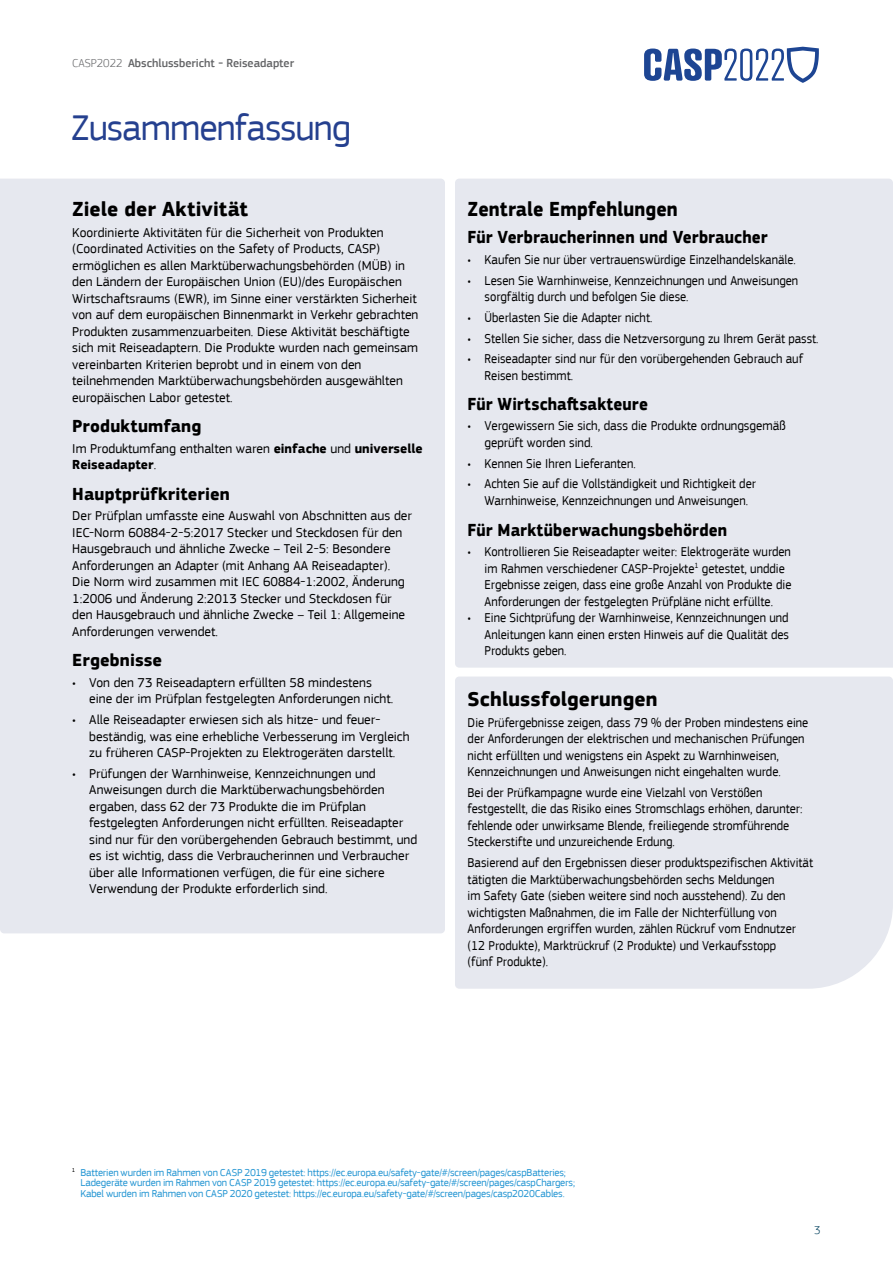
<style>
.page{position:relative;width:893px;height:1263px;background:#fff}
.page>*{position:absolute;margin:0;border:0;box-sizing:border-box;transform-origin:0 0}
.t1{font:37.5px "EC Square Sans Pro";letter-spacing:-.025em;color:#25408f}
.t2{font:700 21px "EC Square Sans Pro";letter-spacing:.005em;color:#000}
.t3{font:700 21px "EC Square Sans Pro";letter-spacing:.005em;color:#000;scale:.93 1}
.t4{font:700 18px "EC Square Sans Pro";letter-spacing:.005em;color:#000;scale:.93 1}
.t5{font:700 18px "EC Square Sans Pro";letter-spacing:.005em;color:#000}
.t6{font:13.5px/16.5px "EC Square Sans Pro";color:#000}
.t7{font:13.5px/16.5px "EC Square Sans Pro";color:#000;scale:.93 1}
.t8{font:13.5px/16.5px "EC Square Sans Pro";color:#000;scale:.95 1}
.t9{font:500 12px "EC Square Sans Pro";color:#636466}
.t10{font:300 12px "EC Square Sans Pro";color:#02405d}
.t11{font:10.5px/10.5px "EC Square Sans Pro";letter-spacing:-.015em;color:#2194d2}
.s1{font-weight:300}
.s2{font-weight:700}
</style>
<div class="page">
<svg style="left:644px;top:47px;width:175px;height:36px"></svg>
<div style="left:0;top:179px;width:445px;height:754px;background:#e6e8ef"></div>
<div style="left:455px;top:179px;width:438px;height:489px;background:#e6e8ef"></div>
<div style="left:455px;top:676px;width:438px;height:313px;background:#e6e8ef"></div>
<p class="t9" style="left:72px;top:56px;width:223px"><span class="s1">CASP2022</span> Abschlussbericht - Reiseadapter</p>
<h1 class="t1" style="left:71px;top:105px;width:281px">Zusammenfassung</h1>
<h2 class="t2" style="left:72px;top:196px;width:177px">Ziele der Aktivität</h2>
<p class="t6" style="left:72px;top:224px;width:348px">Koordinierte Aktivitäten für die Sicherheit von Produkten (Coordinated Activities on the Safety of Products, CASP) ermöglichen es allen Marktüberwachungsbehörden (MÜB) in den Ländern der Europäischen Union (EU)/des Europäischen Wirtschaftsraums (EWR), im Sinne einer verstärkten Sicherheit von auf dem europäischen Binnenmarkt in Verkehr gebrachten Produkten zusammenzuarbeiten. Diese Aktivität beschäftigte sich mit Reiseadaptern. Die Produkte wurden nach gemeinsam vereinbarten Kriterien beprobt und in einem von den teilnehmenden Marktüberwachungsbehörden ausgewählten europäischen Labor getestet.</p>
<h3 class="t5" style="left:72px;top:415px;width:131px">Produktumfang</h3>
<p class="t6" style="left:72px;top:440px;width:352px">Im Produktumfang enthalten waren <span class="s2">einfache</span> und <span class="s2">universelle<br>Reiseadapter</span>.</p>
<h3 class="t5" style="left:72px;top:483px;width:159px">Hauptprüfkriterien</h3>
<p class="t6" style="left:72px;top:508px;width:341px">Der Prüfplan umfasste eine Auswahl von Abschnitten aus der IEC-Norm 60884-2-5:2017 Stecker und Steckdosen für den Hausgebrauch und ähnliche Zwecke – Teil 2-5: Besondere Anforderungen an Adapter (mit Anhang AA Reiseadapter).<br>Die Norm wird zusammen mit IEC 60884-1:2002, Änderung 1:2006 und Änderung 2:2013 Stecker und Steckdosen für den Hausgebrauch und ähnliche Zwecke – Teil 1: Allgemeine Anforderungen verwendet.</p>
<h3 class="t5" style="left:72px;top:649px;width:91px">Ergebnisse</h3>
<p class="t6" style="left:89px;top:674px;width:305px;text-indent:-17px">• Von den 73 Reiseadaptern erfüllten 58 mindestens eine der im Prüfplan festgelegten Anforderungen nicht.</p>
<p class="t6" style="left:89px;top:711px;width:322px;text-indent:-17px">• Alle Reiseadapter erwiesen sich als hitze- und feuer&shy;beständig, was eine erhebliche Verbesserung im Vergleich zu früheren CASP-Projekten zu Elektrogeräten darstellt.</p>
<p class="t6" style="left:89px;top:765px;width:329px;text-indent:-17px">• Prüfungen der Warnhinweise, Kennzeichnungen und Anweisungen durch die Marktüberwachungsbehörden ergaben, dass 62 der 73 Produkte die im Prüfplan festgelegten Anforderungen nicht erfüllten. Reiseadapter sind nur für den vorübergehenden Gebrauch bestimmt, und es ist wichtig, dass die Verbraucherinnen und Verbraucher über alle Informationen verfügen, die für eine sichere Verwendung der Produkte erforderlich sind.</p>
<h2 class="t3" style="left:468px;top:196px;width:228px">Zentrale Empfehlungen</h2>
<h3 class="t4" style="left:468px;top:226px;width:324px">Für Verbraucherinnen und Verbraucher</h3>
<p class="t7" style="left:468px;top:251px;width:355px">• Kaufen Sie nur über vertrauenswürdige Einzelhandelskanäle.</p>
<p class="t7" style="left:485px;top:272px;width:339px;text-indent:-17px">• Lesen Sie Warnhinweise, Kennzeichnungen und Anweisungen sorgfältig durch und befolgen Sie diese.</p>
<p class="t7" style="left:468px;top:309px;width:200px">• Überlasten Sie die Adapter nicht.</p>
<p class="t7" style="left:468px;top:330px;width:379px">• Stellen Sie sicher, dass die Netzversorgung zu Ihrem Gerät passt.</p>
<p class="t7" style="left:485px;top:351px;width:344px;text-indent:-17px">• Reiseadapter sind nur für den vorübergehenden Gebrauch auf<br>Reisen bestimmt.</p>
<h3 class="t4" style="left:468px;top:393px;width:195px">Für Wirtschaftsakteure</h3>
<p class="t8" style="left:485px;top:418px;width:318px;text-indent:-17px">• Vergewissern Sie sich, dass die Produkte ordnungsgemäß geprüft worden sind.</p>
<p class="t7" style="left:468px;top:455px;width:182px">• Kennen Sie Ihren Lieferanten.</p>
<p class="t7" style="left:485px;top:476px;width:293px;text-indent:-17px">• Achten Sie auf die Vollständigkeit und Richtigkeit der<br>Warnhinweise, Kennzeichnungen und Anweisungen.</p>
<h3 class="t4" style="left:468px;top:519px;width:281px">Für Marktüberwachungsbehörden</h3>
<p class="t7" style="left:485px;top:544px;width:331px;text-indent:-17px">• Kontrollieren Sie Reiseadapter weiter: Elektrogeräte wurden im Rahmen verschiedener CASP-Projekte<sup>1</sup> getestet, unddie Ergebnisse zeigen, dass eine große Anzahl von Produkte die Anforderungen der festgelegten Prüfpläne nicht erfüllte.</p>
<p class="t7" style="left:485px;top:610px;width:329px;text-align:justify;text-indent:-17px">• Eine Sichtprüfung der Warnhinweise, Kennzeichnungen und Anleitungen kann einen ersten Hinweis auf die Qualität des Produkts geben.</p>
<h2 class="t2" style="left:468px;top:686px;width:191px">Schlussfolgerungen</h2>
<p class="t7" style="left:468px;top:714px;width:368px">Die Prüfergebnisse zeigen, dass 79 % der Proben mindestens eine der Anforderungen der elektrischen und mechanischen Prüfungen nicht erfüllten und wenigstens ein Aspekt zu Warnhinweisen, Kennzeichnungen und Anweisungen nicht eingehalten wurde.</p>
<p class="t7" style="left:468px;top:784px;width:362px">Bei der Prüfkampagne wurde eine Vielzahl von Verstößen festgestellt, die das Risiko eines Stromschlags erhöhen, darunter: fehlende oder unwirksame Blende, freiliegende stromführende Steckerstifte und unzureichende Erdung.</p>
<p class="t7" style="left:468px;top:854px;width:373px">Basierend auf den Ergebnissen dieser produktspezifischen Aktivität tätigten die Marktüberwachungsbehörden sechs Meldungen<br>im Safety Gate (sieben weitere sind noch ausstehend). Zu den wichtigsten Maßnahmen, die im Falle der Nichterfüllung von Anforderungen ergriffen wurden, zählen Rückruf vom Endnutzer (12 Produkte), Marktrückruf (2 Produkte) und Verkaufsstopp<br>(fünf Produkte).</p>
<p class="t11" style="left:80px;top:1167px;width:496px;text-indent:-9px"><sup>1</sup> Batterien wurden im Rahmen von CASP 2019 getestet: https://ec.europa.eu/safety-gate/#/screen/pages/caspBatteries;<br>Ladegeräte wurden im Rahmen von CASP 2019 getestet: https://ec.europa.eu/safety-gate/#/screen/pages/caspChargers;<br>Kabel wurden im Rahmen von CASP 2020 getestet: https://ec.europa.eu/safety-gate/#/screen/pages/casp2020Cables.</p>
<p class="t10" style="left:814px;top:1223px;width:8px">3</p>
</div>
